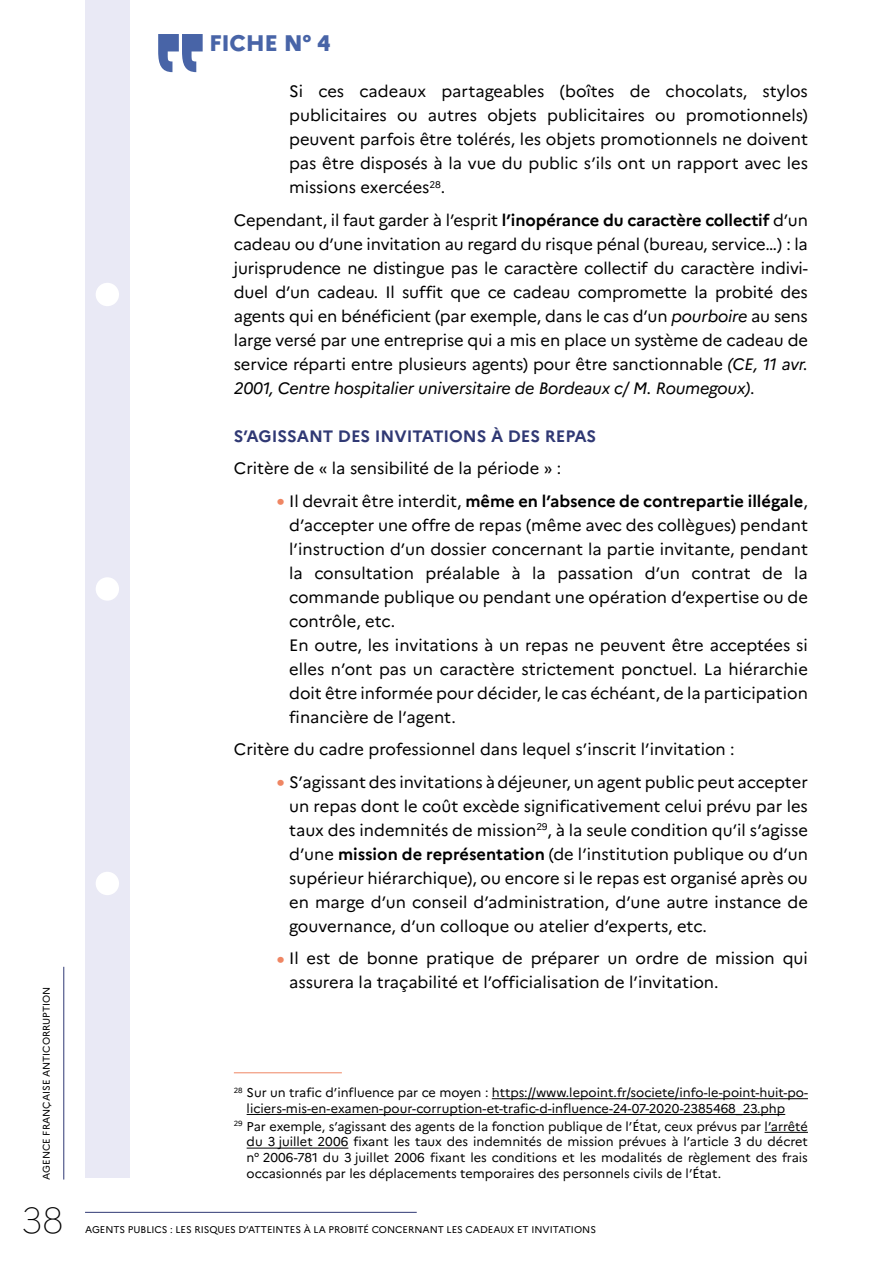
<style>
.page{position:relative;width:893px;height:1263px;background:#fff}
.page>*{position:absolute;margin:0;border:0;box-sizing:border-box;transform-origin:0 0}
.t1{font:100 36px "Marianne";color:#000}
.t2{font:800 22.5px "Marianne";color:#4864a7}
.MF_TexteCourant{font:16.5px/24px "Marianne";color:#000;text-align:justify}
.MF_PucesNiv1_suite{font:16.5px/24px "Marianne";color:#000;text-align:justify}
.MF_Titre_3{font:700 16.5px "Marianne";color:#303974}
.MF_NotesBasPage_Fich{font:12.75px/15.8px "Marianne";color:#000}
.t3{font:9.75px "Marianne";color:#000}
.s1{font-weight:700}
.s2{font-style:italic}
.s3{font-size:24px;color:#ef8663}
</style>
<div class="page">
<div style="left:85px;top:0;width:45px;height:1178px;background:#e9e9f5"></div>
<svg style="left:158px;top:34px;width:45px;height:38px"></svg>
<hr style="left:85px;top:1212px;width:332px;height:1px;background:#303974">
<hr style="left:63px;top:967px;width:1px;height:212px;background:#303974">
<div style="left:96px;top:283px;width:23px;height:23px;background:#fff;border-radius:50%"></div>
<div style="left:96px;top:577px;width:23px;height:24px;background:#fff;border-radius:50%"></div>
<div style="left:96px;top:872px;width:23px;height:23px;background:#fff;border-radius:50%"></div>
<hr style="left:234px;top:1072px;width:108px;height:1px;background:#ef8663">
<hr style="left:492px;top:1098px;width:316px;height:1px;background:#000">
<hr style="left:247px;top:1114px;width:538px;height:1px;background:#000">
<hr style="left:765px;top:1132px;width:43px;height:1px;background:#000">
<hr style="left:247px;top:1147px;width:101px;height:1px;background:#000">
<p class="t3" style="left:40px;top:1179px;width:194px;rotate:-90deg">AGENCE FRANÇAISE ANTICORRUPTION</p>
<h1 class="t1" style="left:21px;top:1198px;width:44px">38</h1>
<h2 class="t2" style="left:209px;top:29px;width:27px">FICHE</h2>
<h2 class="t2" style="left:284px;top:29px;width:49px">N°4</h2>
<p class="MF_PucesNiv1_suite" style="left:289px;top:80px;width:520px">Si ces cadeaux partageables (boîtes de chocolats, stylos publicitaires ou autres objets publicitaires ou promotionnels) peuvent parfois être tolérés, les objets promotionnels ne doivent pas être disposés à la vue du public s’ils ont un rapport avec les missions exercées<sup>28</sup>.</p>
<p class="MF_TexteCourant" style="left:234px;top:208px;width:576px">Cependant, il faut garder à l’esprit <span class="s1">l’inopérance du caractère collectif</span> d’un cadeau ou d’une invitation au regard du risque pénal (bureau, service…) : la jurisprudence ne distingue pas le caractère collectif du caractère indivi&shy;duel d’un cadeau. Il suffit que ce cadeau compromette la probité des agents qui en bénéficient (par exemple, dans le cas d’un <span class="s2">pourboire</span> au sens large versé par une entreprise qui a mis en place un système de cadeau de service réparti entre plusieurs agents) pour être sanctionnable <span class="s2">(CE, 11 avr.<br>2001, Centre hospitalier universitaire de Bordeaux c/ M. Roumegoux)</span>.</p>
<p class="MF_Titre_3" style="left:234px;top:426px;width:364px">S’AGISSANT DES INVITATIONS À DES REPAS</p>
<p class="MF_TexteCourant" style="left:234px;top:456px;width:329px">Critère de « la sensibilité de la période » :</p>
<p class="MF_TexteCourant" style="left:289px;top:489px;width:520px;text-indent:-13px"><span class="s3">•</span> Il devrait être interdit, <span class="s1">même en l’absence de contrepartie illégale</span>, d’accepter une offre de repas (même avec des collègues) pendant l’instruction d’un dossier concernant la partie invitante, pendant la consultation préalable à la passation d’un contrat de la commande publique ou pendant une opération d’expertise ou de contrôle, etc.</p>
<p class="MF_PucesNiv1_suite" style="left:289px;top:633px;width:520px">En outre, les invitations à un repas ne peuvent être acceptées si elles n’ont pas un caractère strictement ponctuel. La hiérarchie doit être informée pour décider, le cas échéant, de la participation financière de l’agent.</p>
<p class="MF_TexteCourant" style="left:234px;top:737px;width:502px">Critère du cadre professionnel dans lequel s’inscrit l’invitation :</p>
<p class="MF_TexteCourant" style="left:289px;top:770px;width:520px;text-indent:-13px"><span class="s3">•</span> S’agissant des invitations à déjeuner, un agent public peut accepter un repas dont le coût excède significativement celui prévu par les taux des indemnités de mission<sup>29</sup>, à la seule condition qu’il s’agisse d’une <span class="s1">mission de représentation</span> (de l’institution publique ou d’un supérieur hiérarchique), ou encore si le repas est organisé après ou en marge d’un conseil d’administration, d’une autre instance de gouvernance, d’un colloque ou atelier d’experts, etc.</p>
<p class="MF_TexteCourant" style="left:289px;top:946px;width:520px;text-indent:-13px"><span class="s3">•</span> Il est de bonne pratique de préparer un ordre de mission qui assurera la traçabilité et l’officialisation de l’invitation.</p>
<p class="MF_NotesBasPage_Fich" style="left:247px;top:1084px;width:563px;text-indent:-13px"><sup>28</sup> Sur un trafic d’influence par ce moyen : https://www.lepoint.fr/societe/info-le-point-huit-po&shy;liciers-mis-en-examen-pour-corruption-et-trafic-d-influence-24-07-2020-2385468_23.php</p>
<p class="MF_NotesBasPage_Fich" style="left:247px;top:1118px;width:563px;text-align:justify;text-indent:-13px"><sup>29</sup> Par exemple, s’agissant des agents de la fonction publique de l’État, ceux prévus par l’arrêté du 3 juillet 2006 fixant les taux des indemnités de mission prévues à l’article 3 du décret n° 2006-781 du 3 juillet 2006 fixant les conditions et les modalités de règlement des frais occasionnés par les déplacements temporaires des personnels civils de l’État.</p>
<p class="t3" style="left:85px;top:1224px;width:513px">AGENTS PUBLICS : LES RISQUES D’ATTEINTES À LA PROBITÉ CONCERNANT LES CADEAUX ET INVITATIONS</p>
</div>
